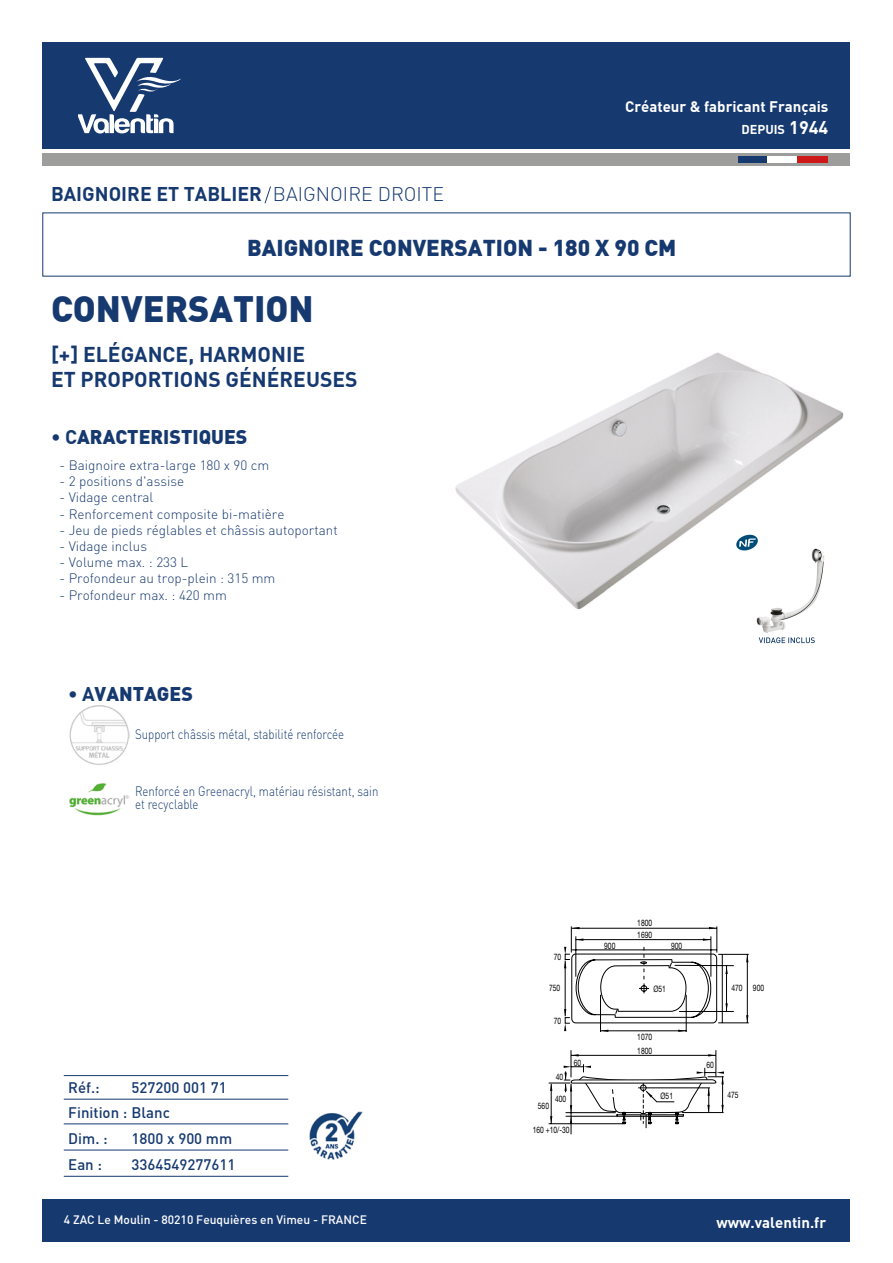
<style>
.page{position:relative;width:893px;height:1263px;background:#fff}
.page>*{position:absolute;margin:0;border:0;box-sizing:border-box;transform-origin:0 0}
.t1{font:36px "DIN Black";color:#163970}
.t2{font:22.5px "DIN Black";color:#163970}
.t3{font:21px/25.2px "DINBOLD Bold";color:#163970}
.t4{font:19.5px "DIN Bold";color:#163970}
.t5{font:19.5px "DINBLACK Black";color:#163970}
.t6{font:15px/26.1px "DINMEDIUM Medium";color:#163970}
.t7{font:15px "DINBOLD Bold";color:#fff}
.t8{font:300 13.5px "DIN";color:#163970}
.t9{font:300 13.5px/13.5px "DIN";color:#163970;scale:.85 1}
.t10{font:12.6px "DINBOLD Bold";color:#fff}
.t11{font:12px "DINMEDIUM Medium";color:#fff}
.t12{font:8.85px "Helvetica Neue LT Std";color:#000;scale:.75 1}
.s1{font-family:"DIN";font-weight:300}
.s2{font-size:18px}
.s3{font-family:"DIN Bold"}
</style>
<div class="page">
<div style="left:43px;top:43px;width:807px;height:106px;background:#163970"></div>
<div style="left:43px;top:1199px;width:807px;height:43px;background:#163970"></div>
<svg style="left:79px;top:58px;width:102px;height:76px"></svg>
<div style="left:43px;top:153px;width:807px;height:13px;background:#9d9d9c"></div>
<div style="left:738px;top:156px;width:30px;height:7px;background:#163970"></div>
<div style="left:768px;top:156px;width:30px;height:7px;background:#fff"></div>
<div style="left:798px;top:156px;width:30px;height:7px;background:#cd1719"></div>
<hr style="left:571px;top:1084px;width:1px;height:50px;background:#000">
<svg style="left:548px;top:926px;width:201px;height:202px"></svg>
<img style="left:309px;top:1111px;width:54px;height:49px">
<hr style="left:64px;top:1075px;width:224px;height:1px;background:#163970">
<hr style="left:64px;top:1123px;width:224px;height:1px;background:#163970">
<hr style="left:64px;top:1150px;width:224px;height:1px;background:#163970">
<hr style="left:64px;top:1176px;width:224px;height:1px;background:#163970">
<hr style="left:64px;top:1099px;width:224px;height:1px;background:#163970">
<img style="left:455px;top:352px;width:389px;height:258px">
<svg style="left:264px;top:186px;width:7px;height:17px"></svg>
<img style="left:69px;top:705px;width:61px;height:60px">
<img style="left:69px;top:783px;width:61px;height:33px">
<img style="left:729px;top:531px;width:115px;height:113px">
<h3 class="t4" style="left:51px;top:181px;width:394px">BAIGNOIRE ET TABLIER <span class="s1">BAIGNOIRE DROITE</span></h3>
<p class="t7" style="left:625px;top:97px;width:205px">Créateur &amp; fabricant Français</p>
<p class="t10" style="left:741px;top:121px;width:88px">DEPUIS <span class="s2">1944</span></p>
<h2 class="t2" style="left:247px;top:233px;width:431px">BAIGNOIRE CONVERSATION - 180 X 90 CM</h2>
<h1 class="t1" style="left:51px;top:285px;width:264px">CONVERSATION</h1>
<h3 class="t3" style="left:51px;top:341px;width:308px">[+] ELÉGANCE, HARMONIE<br>ET PROPORTIONS GÉNÉREUSES</h3>
<h3 class="t5" style="left:51px;top:423px;width:198px"><span class="s3">• C</span>ARACTERISTIQUES</h3>
<p class="t8" style="left:60px;top:457px;width:211px">- Baignoire extra-large 180 x 90 cm</p>
<p class="t8" style="left:60px;top:473px;width:126px">- 2 positions d'assise</p>
<p class="t8" style="left:60px;top:489px;width:95px">- Vidage central</p>
<p class="t8" style="left:60px;top:505px;width:226px">- Renforcement composite bi-matière</p>
<p class="t8" style="left:60px;top:522px;width:280px">- Jeu de pieds réglables et châssis autoportant</p>
<p class="t8" style="left:60px;top:538px;width:89px">- Vidage inclus</p>
<p class="t8" style="left:60px;top:554px;width:130px">- Volume max. : 233 L</p>
<p class="t8" style="left:60px;top:570px;width:217px">- Profondeur au trop-plein : 315 mm</p>
<p class="t8" style="left:60px;top:586px;width:169px">- Profondeur max. : 420 mm</p>
<h3 class="t5" style="left:68px;top:680px;width:126px"><span class="s3">• A</span>VANTAGES</h3>
<p class="t9" style="left:135px;top:728px;width:248px">Support châssis métal, stabilité renforcée</p>
<p class="t9" style="left:135px;top:784px;width:288px">Renforcé en Greenacryl, matériau résistant, sain et recyclable</p>
<p class="t6" style="left:68px;top:1074px;width:103px;line-height:24.9px">Réf.:<br>Finition : Blanc</p>
<p class="t6" style="left:68px;top:1125px;width:41px">Dim. :<br>Ean :</p>
<p class="t6" style="left:132px;top:1074px;width:97px">527200 001 71</p>
<p class="t6" style="left:132px;top:1125px;width:105px">1800 x 900 mm<br>3364549277611</p>
<p class="t12" style="left:637px;top:918px;width:21px">1800</p>
<p class="t12" style="left:637px;top:930px;width:21px">1690</p>
<p class="t12" style="left:554px;top:952px;width:11px">70</p>
<p class="t12" style="left:604px;top:941px;width:16px">900</p>
<p class="t12" style="left:671px;top:941px;width:16px">900</p>
<p class="t12" style="left:549px;top:982px;width:16px">750</p>
<p class="t12" style="left:753px;top:982px;width:16px">900</p>
<p class="t12" style="left:731px;top:982px;width:16px">470</p>
<p class="t12" style="left:653px;top:984px;width:18px">Ø51</p>
<p class="t12" style="left:554px;top:1015px;width:11px">70</p>
<p class="t12" style="left:574px;top:1057px;width:11px">60</p>
<p class="t12" style="left:556px;top:1071px;width:11px">40</p>
<p class="t12" style="left:555px;top:1094px;width:16px">400</p>
<p class="t12" style="left:538px;top:1100px;width:16px">560</p>
<p class="t12" style="left:533px;top:1125px;width:51px">160 +10/-30</p>
<p class="t12" style="left:637px;top:1032px;width:21px">1070</p>
<p class="t12" style="left:637px;top:1046px;width:21px">1800</p>
<p class="t12" style="left:660px;top:1091px;width:18px">Ø51</p>
<p class="t12" style="left:706px;top:1059px;width:11px">60</p>
<p class="t12" style="left:727px;top:1089px;width:16px">475</p>
<p class="t11" style="left:64px;top:1212px;width:305px">4 ZAC Le Moulin - 80210 Feuquières en Vimeu - FRANCE</p>
<p class="t7" style="left:716px;top:1212px;width:111px">www.valentin.fr</p>
</div>
